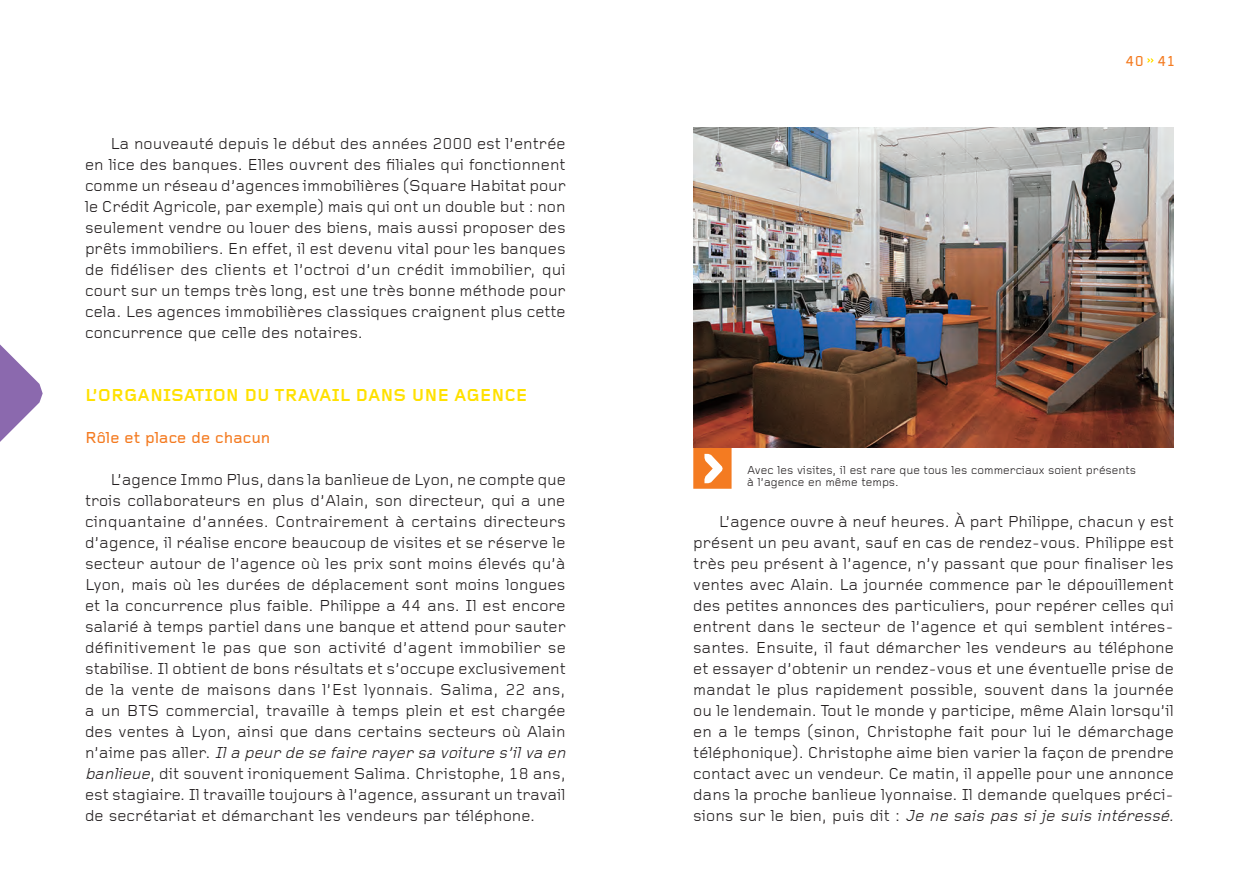
<style>
.page{position:relative;width:1259px;height:893px;background:#fff}
.page>*{position:absolute;margin:0;border:0;box-sizing:border-box;transform-origin:0 0}
.t1{font:700 18px "Foundry Gridnik";color:#ffe101}
.t2{font:16.5px/21px "Foundry Gridnik";color:#231f20}
.t3{font:500 16.5px "Foundry Gridnik";color:#f47b21}
.t4{font:500 15px "Foundry Gridnik";color:#f47b21}
.t5{font:12px/12px "Foundry Gridnik";color:#231f20}
.s1{font-style:italic}
</style>
<div class="page">
<svg style="left:1147px;top:58px;width:6px;height:5px"></svg>
<svg style="left:0;top:344px;width:43px;height:98px"></svg>
<svg style="left:693px;top:448px;width:38px;height:41px"></svg>
<img style="left:693px;top:128px;width:481px;height:320px">
<p class="t2" style="left:85px;top:133px;width:483px;text-align:justify;text-indent:26px">La nouveauté depuis le début des années 2000 est l’entrée en lice des banques. Elles ouvrent des filiales qui fonctionnent comme un réseau d’agences immobilières (Square Habitat pour le Crédit Agricole, par exemple) mais qui ont un double but : non seulement vendre ou louer des biens, mais aussi proposer des prêts immobiliers. En effet, il est devenu vital pour les banques de fidéliser des clients et l’octroi d’un crédit immobilier, qui court sur un temps très long, est une très bonne méthode pour cela. Les agences immobilières classiques craignent plus cette concurrence que celle des notaires.</p>
<p class="t4" style="left:1125px;top:52px;width:20px">40</p>
<p class="t4" style="left:1157px;top:52px;width:20px">41</p>
<p class="t1" style="left:85px;top:385px;width:444px">L’ORGANISATION DU TRAVAIL DANS UNE AGENCE</p>
<p class="t3" style="left:85px;top:428px;width:187px">Rôle et place de chacun</p>
<p class="t2" style="left:85px;top:469px;width:486px;text-indent:26px">L’agence Immo Plus, dans la banlieue de Lyon, ne compte que trois collaborateurs en plus d’Alain, son directeur, qui a une cinquantaine d’années. Contrairement à certains directeurs d’agence, il réalise encore beaucoup de visites et se réserve le secteur autour de l’agence où les prix sont moins élevés qu’à Lyon, mais où les durées de déplacement sont moins longues et la concurrence plus faible. Philippe a 44 ans. Il est encore salarié à temps partiel dans une banque et attend pour sauter définitivement le pas que son activité d’agent immobilier se stabilise. Il obtient de bons résultats et s’occupe exclusivement de la vente de maisons dans l’Est lyonnais. Salima, 22 ans, a un BTS commercial, travaille à temps plein et est chargée des ventes à Lyon, ainsi que dans certains secteurs où Alain n ’ a i m e p a s al l e r. <span class="s1">Ila peurde se faire rayersa voiture s’ilva en banlieue</span>, dit souvent ironiquement Salima. Christophe, 18 ans, est stagiaire. Il travaille toujours à l’agence, assurant un travail de secrétariat et démarchant les vendeurs par téléphone.</p>
<p class="t5" style="left:747px;top:464px;width:390px">Avec les visites, il est rare que tous les commerciaux soient présents à l’agence en même temps.</p>
<p class="t2" style="left:693px;top:511px;width:486px;text-indent:26px">L’agence ouvre à neuf heures. À part Philippe, chacun y est présent un peu avant, sauf en cas de rendez-vous. Philippe est très peu présent à l’agence, n’y passant que pour finaliser les ventes avec Alain. La journée commence par le dépouillement des petites annonces des particuliers, pour repérer celles qui entrent dans le secteur de l’agence et qui semblent intéres&shy;santes. Ensuite, il faut démarcher les vendeurs au téléphone et essayer d’obtenir un rendez-vous et une éventuelle prise de mandat le plus rapidement possible, souvent dans la journée ou le lendemain. Tout le monde y participe, même Alain lorsqu’il en a le temps (sinon, Christophe fait pour lui le démarchage téléphonique). Christophe aime bien varier la façon de prendre contact avec un vendeur. Ce matin, il appelle pour une annonce dans la proche banlieue lyonnaise. Il demande quelques préci&shy;si o n s s u r l e bi e n , p ui s d i t : <span class="s1">Je ne sais pas si je suis intéressé.</span></p>
</div>
